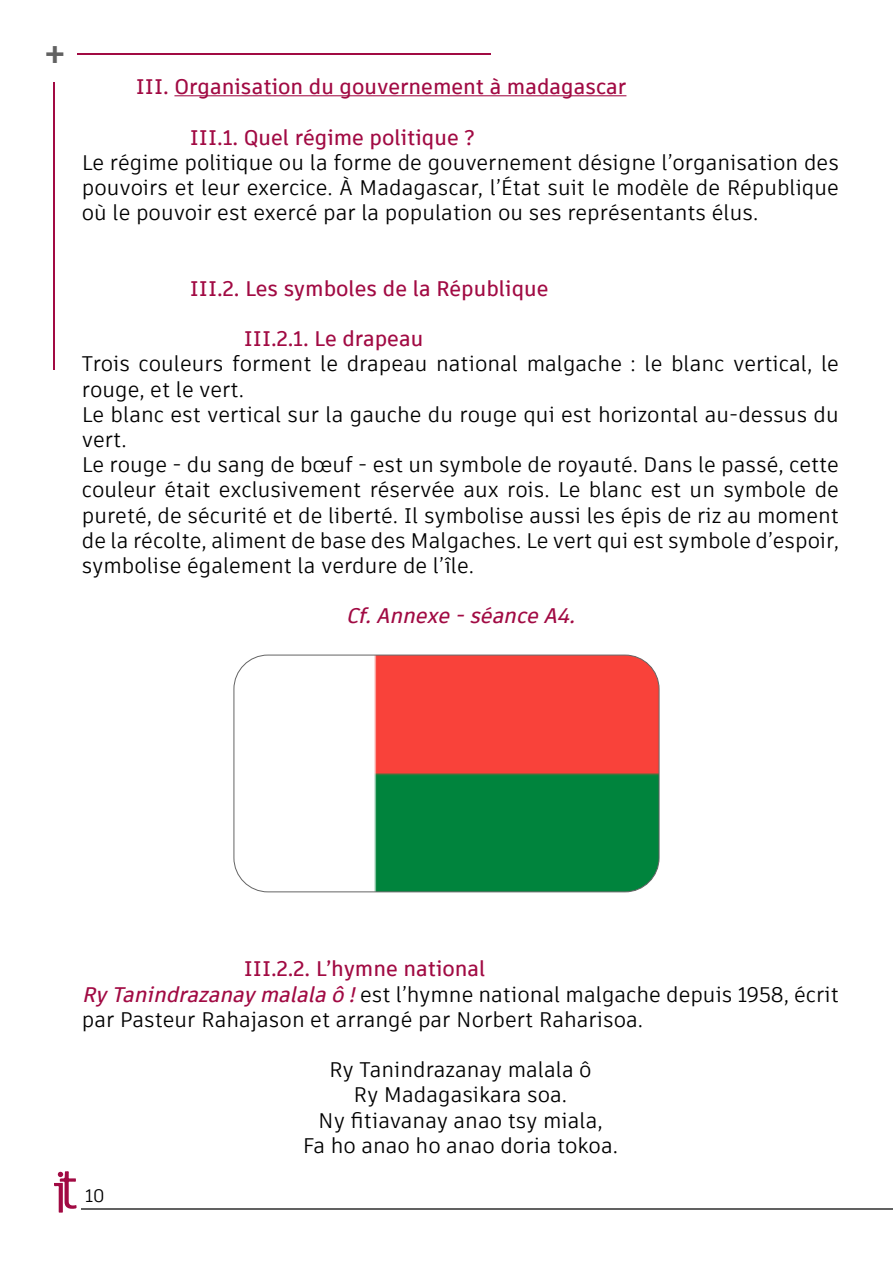
<style>
.page{position:relative;width:893px;height:1263px;background:#fff}
.page>*{position:absolute;margin:0;border:0;box-sizing:border-box;transform-origin:0 0}
.t1{font:500 45px "Artifakt Element";color:#616161}
.t2{font:21px/25.2px "Artifakt Element";color:#000}
.t3{font:500 21px "Artifakt Element";color:#a10a43}
.t4{font:italic 500 21px "Artifakt Element";color:#a10a43}
.t5{font:18px "Artifakt Element";color:#000}
.s1{font-weight:500;color:#a10a43}
.s2{font-weight:500;font-style:italic;color:#a10a43}
</style>
<div class="page">
<hr style="left:77px;top:53px;width:413px;height:2px;background:#a10a43">
<hr style="left:53px;top:82px;width:2px;height:288px;background:#a10a43">
<hr style="left:81px;top:1208px;width:812px;height:1px;background:#616161">
<svg style="left:54px;top:1171px;width:23px;height:42px"></svg>
<hr style="left:174px;top:95px;width:452px;height:1px;background:#a10a43">
<img style="left:234px;top:655px;width:425px;height:237px">
<div style="left:234px;top:655px;width:425px;height:237px;border:1px solid #646464;border-radius:34px"></div>
<h1 class="t1" style="left:41px;top:23px;width:29px">+</h1>
<p class="t3" style="left:136px;top:72px;width:492px">III. Organisation du gouvernement à madagascar</p>
<p class="t3" style="left:190px;top:123px;width:286px">III.1. Quel régime politique ?</p>
<p class="t2" style="left:82px;top:150px;width:759px;text-align:justify">Le régime politique ou la forme de gouvernement désigne l’organisation des pouvoirs et leur exercice. À Madagascar, l’État suit le modèle de République où le pouvoir est exercé par la population ou ses représentants élus.</p>
<p class="t3" style="left:190px;top:274px;width:360px">III.2. Les symboles de la République</p>
<p class="t3" style="left:244px;top:324px;width:181px">III.2.1. Le drapeau</p>
<p class="t2" style="left:82px;top:351px;width:759px">Trois couleurs forment le drapeau national malgache : le blanc vertical, le rouge, et le vert.<br>Le blanc est vertical sur la gauche du rouge qui est horizontal au-dessus du vert.<br>Le rouge - du sang de bœuf - est un symbole de royauté. Dans le passé, cette couleur était exclusivement réservée aux rois. Le blanc est un symbole de pureté, de sécurité et de liberté. Il symbolise aussi les épis de riz au moment de la récolte, aliment de base des Malgaches. Le vert qui est symbole d’espoir, symbolise également la verdure de l’île.</p>
<p class="t4" style="left:346px;top:601px;width:236px">Cf.Annexe -séance A4.</p>
<p class="t2" style="left:82px;top:956px;width:759px;text-indent:162px"><span class="s1">III.2.2. L’hymne national<br></span><span class="s2">RyTanindrazanaymalala ô !</span>est l’hymne national malgache depuis 1958, écrit par Pasteur Rahajason et arrangé par Norbert Raharisoa.</p>
<p class="t2" style="left:303px;top:1057px;width:317px;text-align:center">Ry Tanindrazanay malala ô<br>Ry Madagasikara soa.<br>Ny fitiavanay anao tsy miala,<br>Fa ho anao ho anao doria tokoa.</p>
<p class="t5" style="left:85px;top:1182px;width:21px">10</p>
</div>
